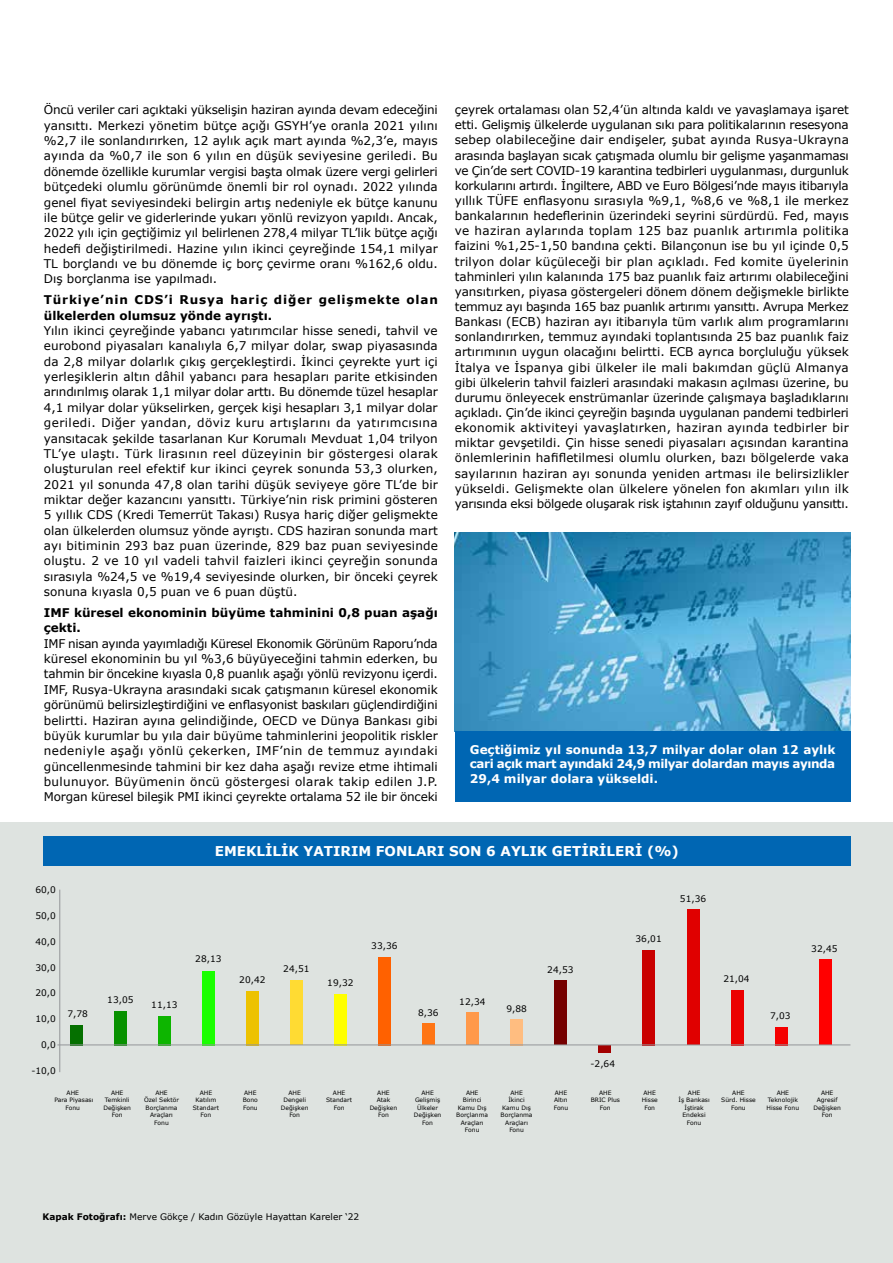
<style>
.page{position:relative;width:893px;height:1263px;background:#fff}
.page>*{position:absolute;margin:0;border:0;box-sizing:border-box;transform-origin:0 0}
.t1{font:700 13.5px "Verdana";color:#fff}
.t2{font:12px/15.3px "Verdana";letter-spacing:-.015em;color:#000;text-align:justify}
.t3{font:700 12px/14.2px "Verdana";letter-spacing:-.035em;color:#fff;text-align:justify}
.t4{font:700 12px/15.3px "Verdana";letter-spacing:.07em;color:#000}
.t5{font:700 12px/15.3px "Verdana";color:#000}
.t6{font:9px "Verdana";color:#000}
.t7{font:6px/7.5px "Verdana";color:#000;text-align:center}
.s1{font-weight:700}
</style>
<div class="page">
<div style="left:0;top:823px;width:892px;height:440px;background:#dee3e0"></div>
<div style="left:43px;top:836px;width:808px;height:30px;background:#0066b3"></div>
<hr style="left:60px;top:890px;width:1px;height:182px;background:#939598">
<img style="left:455px;top:532px;width:395px;height:199px">
<div style="left:455px;top:731px;width:395px;height:70px;background:#0066b3"></div>
<div style="left:70px;top:1025px;width:13px;height:20px;background:#057000"></div>
<div style="left:114px;top:1011px;width:13px;height:34px;background:#089100"></div>
<div style="left:158px;top:1016px;width:13px;height:29px;background:#0db500"></div>
<div style="left:202px;top:971px;width:13px;height:74px;background:#1aff00"></div>
<div style="left:246px;top:991px;width:13px;height:54px;background:#edc200"></div>
<div style="left:290px;top:980px;width:13px;height:65px;background:#ffdb33"></div>
<div style="left:334px;top:994px;width:13px;height:51px;background:#ff0"></div>
<div style="left:379px;top:957px;width:12px;height:88px;background:#ff6100"></div>
<div style="left:423px;top:1023px;width:12px;height:22px;background:#ff7514"></div>
<div style="left:467px;top:1012px;width:12px;height:33px;background:#ff994a"></div>
<div style="left:511px;top:1019px;width:12px;height:26px;background:#ffbd80"></div>
<div style="left:555px;top:980px;width:12px;height:65px;background:#750000"></div>
<div style="left:599px;top:1045px;width:12px;height:7px;background:#a30000"></div>
<div style="left:643px;top:950px;width:12px;height:95px;background:#c90000"></div>
<div style="left:687px;top:909px;width:12px;height:136px;background:#e00000"></div>
<div style="left:731px;top:990px;width:12px;height:55px;background:#eb0000"></div>
<div style="left:775px;top:1027px;width:12px;height:18px;background:#f50000"></div>
<div style="left:819px;top:959px;width:12px;height:86px;background:#f00"></div>
<hr style="left:57px;top:1045px;width:793px;height:1px;background:#939598">
<p class="t2" style="left:44px;top:102px;width:395px">Öncü veriler cari açıktaki yükselişin haziran ayında devam edeceğini yansıttı. Merkezi yönetim bütçe açığı GSYH’ye oranla 2021 yılını %2,7 ile sonlandırırken, 12 aylık açık mart ayında %2,3’e, mayıs ayında da %0,7 ile son 6 yılın en düşük seviyesine geriledi. Bu dönemde özellikle kurumlar vergisi başta olmak üzere vergi gelirleri bütçedeki olumlu görünümde önemli bir rol oynadı. 2022 yılında genel fiyat seviyesindeki belirgin artış nedeniyle ek bütçe kanunu ile bütçe gelir ve giderlerinde yukarı yönlü revizyon yapıldı. Ancak, 2022 yılı için geçtiğimiz yıl belirlenen 278,4 milyar TL’lik bütçe açığı hedefi değiştirilmedi. Hazine yılın ikinci çeyreğinde 154,1 milyar TL borçlandı ve bu dönemde iç borç çevirme oranı %162,6 oldu.<br>Dış borçlanma ise yapılmadı.</p>
<p class="t4" style="left:44px;top:292px;width:395px">Türkiye’nin CDS’i Rusya hariç diğer gelişmekte olan ülkelerden olumsuz yönde ayrıştı.</p>
<p class="t2" style="left:44px;top:323px;width:396px">Yılın ikinci çeyreğinde yabancı yatırımcılar hisse senedi, tahvil ve eurobond piyasaları kanalıyla 6,7 milyar dolar, swap piyasasında da 2,8 milyar dolarlık çıkış gerçekleştirdi. İkinci çeyrekte yurt içi yerleşiklerin altın dâhil yabancı para hesapları parite etkisinden arındırılmış olarak 1,1 milyar dolar arttı. Bu dönemde tüzel hesaplar 4,1 milyar dolar yükselirken, gerçek kişi hesapları 3,1 milyar dolar geriledi. Diğer yandan, döviz kuru artışlarını da yatırımcısına yansıtacak şekilde tasarlanan Kur Korumalı Mevduat 1,04 trilyon TL’ye ulaştı. Türk lirasının reel düzeyinin bir göstergesi olarak oluşturulan reel efektif kur ikinci çeyrek sonunda 53,3 olurken, 2021 yıl sonunda 47,8 olan tarihi düşük seviyeye göre TL’de bir miktar değer kazancını yansıttı. Türkiye’nin risk primini gösteren 5 yıllık CDS (Kredi Temerrüt Takası) Rusya hariç diğer gelişmekte olan ülkelerden olumsuz yönde ayrıştı. CDS haziran sonunda mart ayı bitiminin 293 baz puan üzerinde, 829 baz puan seviyesinde oluştu. 2 ve 10 yıl vadeli tahvil faizleri ikinci çeyreğin sonunda sırasıyla %24,5 ve %19,4 seviyesinde olurken, bir önceki çeyrek sonuna kıyasla 0,5 puan ve 6 puan düştü.</p>
<p class="t5" style="left:44px;top:605px;width:395px">IMF küresel ekonominin büyüme tahminini 0,8 puan aşağı çekti.</p>
<p class="t2" style="left:44px;top:635px;width:396px">IMF nisan ayında yayımladığı Küresel Ekonomik Görünüm Raporu’nda küresel ekonominin bu yıl %3,6 büyüyeceğini tahmin ederken, bu tahmin bir öncekine kıyasla 0,8 puanlık aşağı yönlü revizyonu içerdi.<br>IMF, Rusya-Ukrayna arasındaki sıcak çatışmanın küresel ekonomik görünümü belirsizleştirdiğini ve enflasyonist baskıları güçlendirdiğini belirtti. Haziran ayına gelindiğinde, OECD ve Dünya Bankası gibi büyük kurumlar bu yıla dair büyüme tahminlerini jeopolitik riskler nedeniyle aşağı yönlü çekerken, IMF’nin de temmuz ayındaki güncellenmesinde tahmini bir kez daha aşağı revize etme ihtimali bulunuyor. Büyümenin öncü göstergesi olarak takip edilen J.P.<br>Morgan küresel bileşik PMI ikinci çeyrekte ortalama 52 ile bir önceki</p>
<p class="t2" style="left:455px;top:102px;width:395px">çeyrek ortalaması olan 52,4’ün altında kaldı ve yavaşlamaya işaret etti. Gelişmiş ülkelerde uygulanan sıkı para politikalarının resesyona sebep olabileceğine dair endişeler, şubat ayında Rusya-Ukrayna arasında başlayan sıcak çatışmada olumlu bir gelişme yaşanmaması ve Çin’de sert COVID-19 karantina tedbirleri uygulanması, durgunluk korkularını artırdı. İngiltere, ABD ve Euro Bölgesi’nde mayıs itibarıyla yıllık TÜFE enflasyonu sırasıyla %9,1, %8,6 ve %8,1 ile merkez bankalarının hedeflerinin üzerindeki seyrini sürdürdü. Fed, mayıs ve haziran aylarında toplam 125 baz puanlık artırımla politika faizini %1,25-1,50 bandına çekti. Bilançonun ise bu yıl içinde 0,5 trilyon dolar küçüleceği bir plan açıkladı. Fed komite üyelerinin tahminleri yılın kalanında 175 baz puanlık faiz artırımı olabileceğini yansıtırken, piyasa göstergeleri dönem dönem değişmekle birlikte temmuz ayı başında 165 baz puanlık artırımı yansıttı. Avrupa Merkez Bankası (ECB) haziran ayı itibarıyla tüm varlık alım programlarını sonlandırırken, temmuz ayındaki toplantısında 25 baz puanlık faiz artırımının uygun olacağını belirtti. ECB ayrıca borçluluğu yüksek İtalya ve İspanya gibi ülkeler ile mali bakımdan güçlü Almanya gibi ülkelerin tahvil faizleri arasındaki makasın açılması üzerine, bu durumu önleyecek enstrümanlar üzerinde çalışmaya başladıklarını açıkladı. Çin’de ikinci çeyreğin başında uygulanan pandemi tedbirleri ekonomik aktiviteyi yavaşlatırken, haziran ayında tedbirler bir miktar gevşetildi. Çin hisse senedi piyasaları açısından karantina önlemlerinin hafifletilmesi olumlu olurken, bazı bölgelerde vaka sayılarının haziran ayı sonunda yeniden artması ile belirsizlikler yükseldi. Gelişmekte olan ülkelere yönelen fon akımları yılın ilk yarısında eksi bölgede oluşarak risk iştahının zayıf olduğunu yansıttı.</p>
<p class="t3" style="left:470px;top:742px;width:367px">Geçtiğimiz yıl sonunda 13,7 milyar dolar olan 12 aylık cari açık mart ayındaki 24,9 milyar dolardan mayıs ayında 29,4 milyar dolara yükseldi.</p>
<p class="t6" style="left:35px;top:884px;width:22px">60,0</p>
<p class="t6" style="left:35px;top:910px;width:22px">50,0</p>
<p class="t6" style="left:35px;top:936px;width:22px">40,0</p>
<p class="t6" style="left:35px;top:962px;width:22px">30,0</p>
<p class="t6" style="left:35px;top:987px;width:22px">20,0</p>
<p class="t6" style="left:35px;top:1013px;width:22px">10,0</p>
<p class="t6" style="left:41px;top:1039px;width:16px">0,0</p>
<p class="t6" style="left:31px;top:1065px;width:26px">-10,0</p>
<p class="t6" style="left:67px;top:1008px;width:22px">7,78</p>
<p class="t6" style="left:107px;top:994px;width:28px">13,05</p>
<p class="t6" style="left:151px;top:999px;width:28px">11,13</p>
<p class="t1" style="left:215px;top:842px;width:465px">EMEKLİLİK YATIRIM FONLARI SON 6 AYLIK GETİRİLERİ (%)</p>
<p class="t6" style="left:195px;top:953px;width:28px">28,13</p>
<p class="t6" style="left:239px;top:974px;width:28px">20,42</p>
<p class="t6" style="left:283px;top:963px;width:28px">24,51</p>
<p class="t6" style="left:327px;top:977px;width:28px">19,32</p>
<p class="t6" style="left:371px;top:940px;width:28px">33,36</p>
<p class="t6" style="left:418px;top:1007px;width:22px">8,36</p>
<p class="t6" style="left:459px;top:996px;width:28px">12,34</p>
<p class="t6" style="left:506px;top:1002px;width:22px">9,88</p>
<p class="t6" style="left:547px;top:964px;width:28px">24,53</p>
<p class="t6" style="left:635px;top:933px;width:28px">36,01</p>
<p class="t6" style="left:680px;top:893px;width:28px">51,36</p>
<p class="t6" style="left:590px;top:1058px;width:26px">-2,64</p>
<p class="t6" style="left:723px;top:973px;width:28px">21,04</p>
<p class="t6" style="left:770px;top:1010px;width:22px">7,03</p>
<p class="t6" style="left:811px;top:943px;width:28px">32,45</p>
<p class="t7" style="left:54px;top:1088px;width:41px">AHE<br>Para Piyasası<br>Fonu</p>
<p class="t7" style="left:103px;top:1088px;width:29px">AHE<br>Temkinli<br>Değişken<br>Fon</p>
<p class="t7" style="left:144px;top:1088px;width:36px">AHE<br>Özel Sektör<br>Borçlanma<br>Araçları<br>Fonu</p>
<p class="t7" style="left:193px;top:1088px;width:28px">AHE<br>Katılım<br>Standart<br>Fon</p>
<p class="t7" style="left:243px;top:1088px;width:17px;text-align:left">AHE<br>Bono<br>Fonu</p>
<p class="t7" style="left:281px;top:1088px;width:29px">AHE<br>Dengeli<br>Değişken<br>Fon</p>
<p class="t7" style="left:326px;top:1088px;width:28px">AHE<br>Standart<br>Fon</p>
<p class="t7" style="left:370px;top:1088px;width:29px">AHE<br>Atak<br>Değişken<br>Fon</p>
<p class="t7" style="left:414px;top:1088px;width:29px">AHE<br>Gelişmiş<br>Ülkeler<br>Değişken<br>Fon</p>
<p class="t7" style="left:456px;top:1088px;width:33px">AHE<br>Birinci<br>Kamu Dış<br>Borçlanma<br>Araçları<br>Fonu</p>
<p class="t7" style="left:501px;top:1088px;width:33px">AHE<br>İkinci<br>Kamu Dış<br>Borçlanma<br>Araçları<br>Fonu</p>
<p class="t7" style="left:554px;top:1088px;width:16px;text-align:left">AHE<br>Altın<br>Fonu</p>
<p class="t7" style="left:591px;top:1088px;width:31px">AHE<br>BRIC Plus<br>Fon</p>
<p class="t7" style="left:642px;top:1088px;width:17px">AHE<br>Hisse<br>Fon</p>
<p class="t7" style="left:678px;top:1088px;width:33px">AHE<br>İş Bankası<br>İştirak<br>Endeksi<br>Fonu</p>
<p class="t7" style="left:721px;top:1088px;width:36px">AHE<br>Sürd. Hisse<br>Fonu</p>
<p class="t7" style="left:766px;top:1088px;width:34px">AHE<br>Teknolojik<br>Hisse Fonu</p>
<p class="t7" style="left:813px;top:1088px;width:29px">AHE<br>Agresif<br>Değişken<br>Fon</p>
<p class="t6" style="left:43px;top:1211px;width:318px"><span class="s1">Kapak Fotoğrafı:</span> Merve Gökçe / Kadın Gözüyle Hayattan Kareler ‘22</p>
</div>
